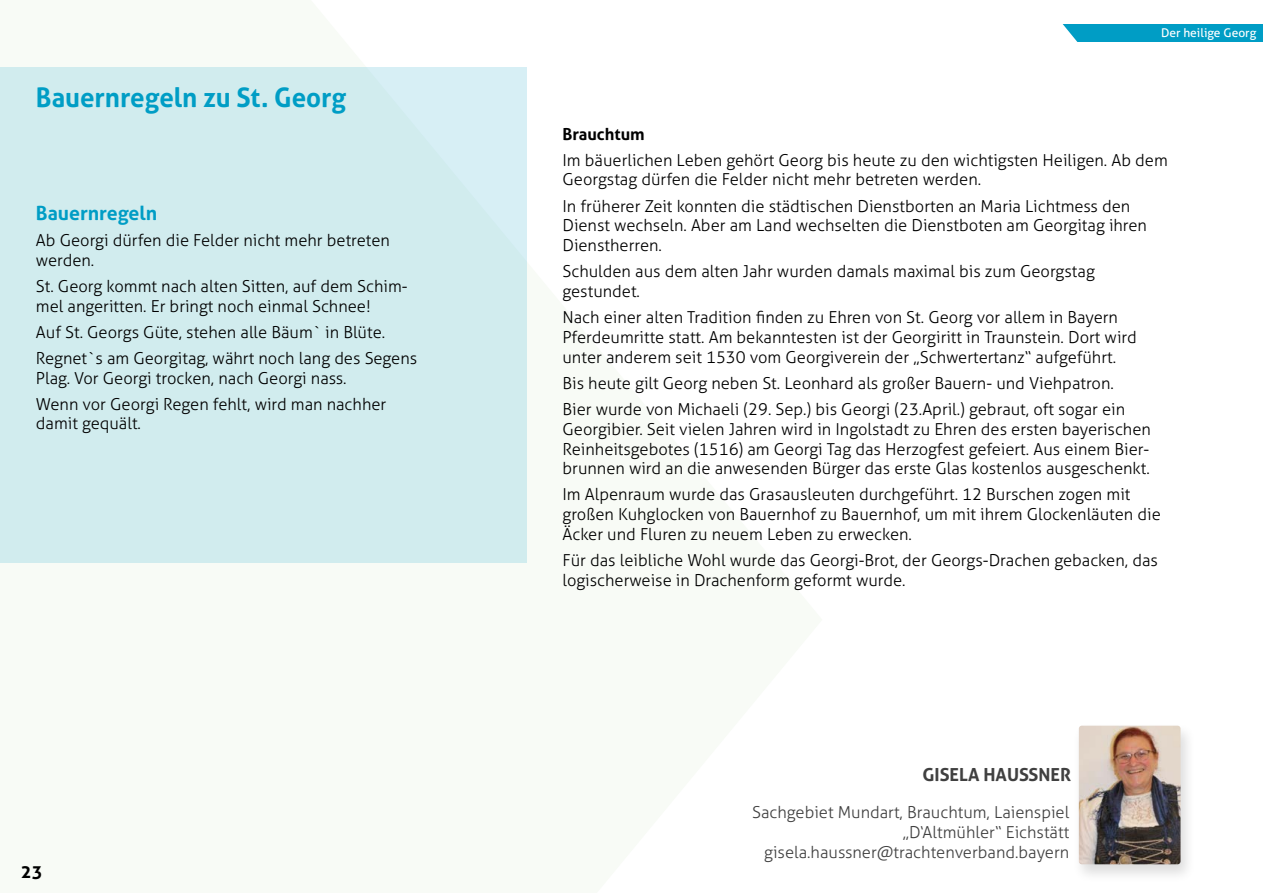
<style>
.page{position:relative;width:1263px;height:893px;background:#fff}
.page>*{position:absolute;margin:0;border:0;box-sizing:border-box;transform-origin:0 0}
.t1{font:700 27px "Aller";color:#009dc5;scale:.96 1}
.t2{font:700 19.5px "Aller";color:#009dc5}
.t3{font:700 18px "Aller";color:#404040}
.t4{font:700 18px "Aller";color:#000}
.t5{font:300 16.5px/19.8px "Aller";color:#000}
.t6{font:300 16.5px/19.8px "Aller";color:#404040;text-align:right}
.t7{font:700 16.5px "Aller";color:#000}
.t8{font:12px "Aller";color:#fff}
</style>
<div class="page">
<div style="left:1072px;top:722px;width:125px;height:161px;background:#000;opacity:.14"></div>
<img style="left:1079px;top:726px;width:101px;height:138px">
<div style="left:0;top:67px;width:526px;height:496px;background:#d1ecee"></div>
<div style="left:1063px;top:25px;width:200px;height:17px;background:#009dc5"></div>
<svg style="left:1062px;top:24px;width:19px;height:18px"></svg>
<h1 class="t1" style="left:36px;top:81px;width:325px">Bauernregeln zu St. Georg</h1>
<p class="t2" style="left:36px;top:201px;width:123px">Bauernregeln</p>
<p class="t5" style="left:36px;top:230px;width:356px">Ab Georgi dürfen die Felder nicht mehr betreten werden.</p>
<p class="t5" style="left:36px;top:276px;width:373px">St. Georg kommt nach alten Sitten, auf dem Schim&shy;mel angeritten. Er bringt noch einmal Schnee!</p>
<p class="t5" style="left:36px;top:319px;width:383px;line-height:26.1px">Auf St. Georgs Güte, stehen alle Bäum` in Blüte.<br>Regnet`s am Georgitag, währt noch lang des Segens</p>
<p class="t5" style="left:36px;top:365px;width:352px;line-height:26.1px">Plag. Vor Georgi trocken, nach Georgi nass.<br>Wenn vor Georgi Regen fehlt, wird man nachher</p>
<p class="t5" style="left:36px;top:414px;width:107px">damit gequält.</p>
<p class="t4" style="left:21px;top:860px;width:23px">23</p>
<p class="t8" style="left:1161px;top:25px;width:97px">Der heilige Georg</p>
<p class="t7" style="left:562px;top:123px;width:84px">Brauchtum</p>
<p class="t5" style="left:562px;top:150px;width:607px">Im bäuerlichen Leben gehört Georg bis heute zu den wichtigsten Heiligen. Ab dem<br>Georgstag dürfen die Felder nicht mehr betreten werden.</p>
<p class="t5" style="left:562px;top:196px;width:586px">In früherer Zeit konnten die städtischen Dienstborten an Maria Lichtmess den<br>Dienst wechseln. Aber am Land wechselten die Dienstboten am Georgitag ihren<br>Dienstherren.</p>
<p class="t5" style="left:562px;top:261px;width:534px">Schulden aus dem alten Jahr wurden damals maximal bis zum Georgstag gestundet.</p>
<p class="t5" style="left:562px;top:307px;width:576px">Nach einer alten Tradition finden zu Ehren von St. Georg vor allem in Bayern<br>Pferdeumritte statt. Am bekanntesten ist der Georgiritt in Traunstein. Dort wird unter anderem seit 1530 vom Georgiverein der „Schwertertanz“ aufgeführt.</p>
<p class="t5" style="left:562px;top:370px;width:564px;line-height:26.1px">Bis heute gilt Georg neben St. Leonhard als großer Bauern- und Viehpatron.<br>Bier wurde von Michaeli (29. Sep.) bis Georgi (23.April.) gebraut, oft sogar ein</p>
<p class="t5" style="left:562px;top:419px;width:590px;text-align:justify">Georgibier. Seit vielen Jahren wird in Ingolstadt zu Ehren des ersten bayerischen Reinheitsgebotes (1516) am Georgi Tag das Herzogfest gefeiert. Aus einem Bier&shy;brunnen wird an die anwesenden Bürger das erste Glas kostenlos ausgeschenkt.</p>
<p class="t5" style="left:562px;top:485px;width:600px">Im Alpenraum wurde das Grasausleuten durchgeführt. 12 Burschen zogen mit großen Kuhglocken von Bauernhof zu Bauernhof, um mit ihrem Glockenläuten die<br>Äcker und Fluren zu neuem Leben zu erwecken.</p>
<p class="t5" style="left:562px;top:550px;width:597px">Für das leibliche Wohl wurde das Georgi-Brot, der Georgs-Drachen gebacken, das logischerweise in Drachenform geformt wurde.</p>
<p class="t3" style="left:922px;top:763px;width:150px">GISELA HAUSSNER</p>
<p class="t6" style="left:752px;top:802px;width:319px">Sachgebiet Mundart, Brauchtum, Laienspiel „D‘Altmühler“ Eichstätt gisela.haussner@trachtenverband.bayern</p>
</div>
